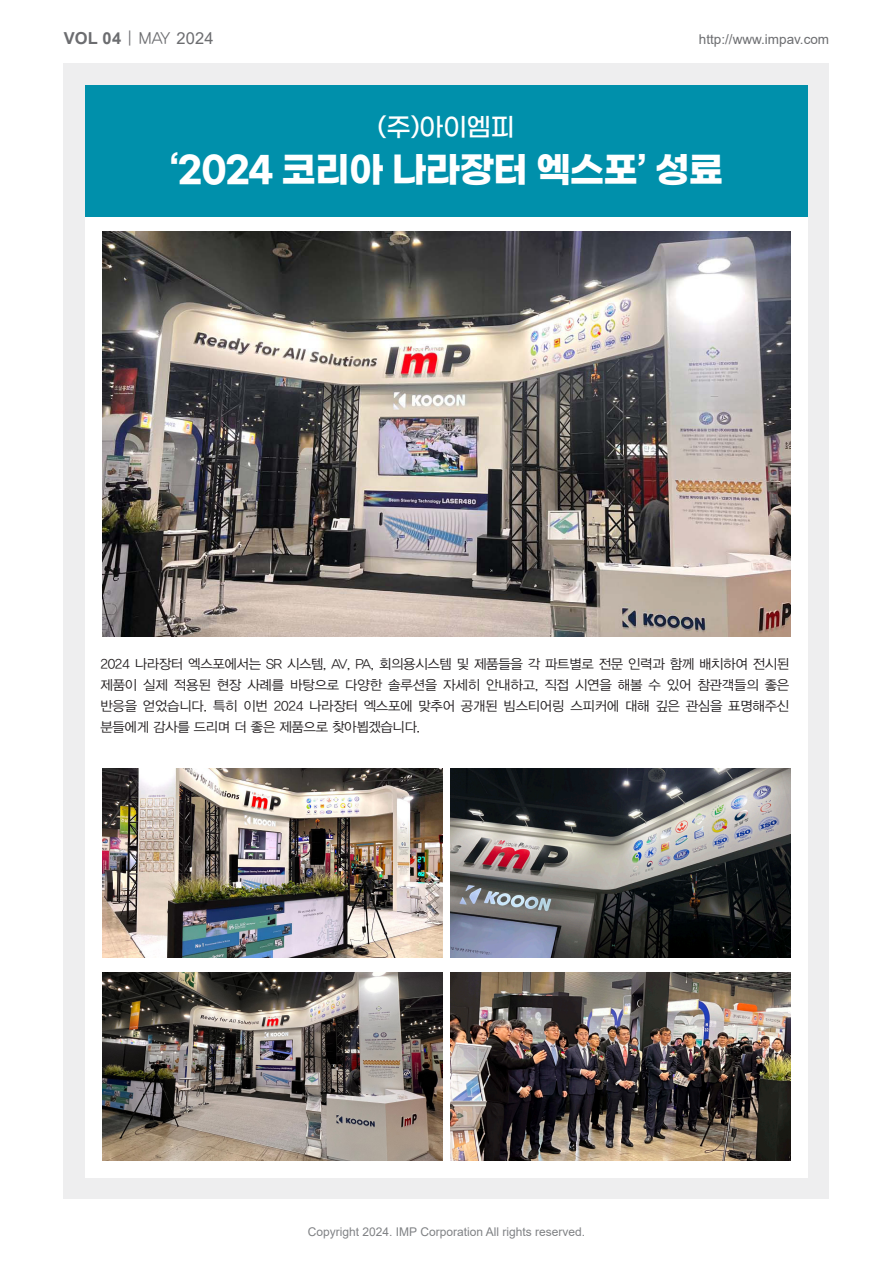
<style>
.page{position:relative;width:893px;height:1263px;background:#fff}
.page>*{position:absolute;margin:0;border:0;box-sizing:border-box;transform-origin:0 0}
.t1{font:700 36px "Gmarket Sans";letter-spacing:-.025em;color:#fff}
.t2{font:500 25.5px "Gmarket Sans";color:#fff}
.t3{font:700 16.5px "Arial";color:#6c6d70}
.t4{font:13.5px/21px "YDVYGO32";letter-spacing:-.02em;color:#231f20;text-align:justify}
.t5{font:13.5px "Arial";color:#6c6d70}
.t6{font:12px "Arial";color:#808285}
.s1{font-family:"YDVYGO32";font-weight:400}
.s2{font-weight:400}
</style>
<div class="page">
<div style="left:64px;top:64px;width:765px;height:1135px;background:#eeeeef"></div>
<div style="left:85px;top:217px;width:723px;height:961px;background:#fff"></div>
<div style="left:85px;top:85px;width:723px;height:132px;background:#0090ab"></div>
<img style="left:102px;top:231px;width:689px;height:405px">
<img style="left:102px;top:972px;width:340px;height:189px">
<img style="left:451px;top:972px;width:340px;height:189px">
<img style="left:102px;top:769px;width:340px;height:188px">
<img style="left:451px;top:769px;width:340px;height:188px">
<p class="t3" style="left:64px;top:26px;width:151px">VOL 04 <span class="s1">| MAY</span> <span class="s2">2024</span></p>
<p class="t5" style="left:699px;top:30px;width:132px">http://www.impav.com</p>
<p class="t2" style="left:378px;top:113px;width:139px">(주)아이엠피</p>
<p class="t1" style="left:169px;top:149px;width:556px">‘2024 코리아 나라장터 엑스포’ 성료</p>
<p class="t4" style="left:100px;top:652px;width:690px">2024 나라장터 엑스포에서는 SR 시스템, AV, PA, 회의용시스템 및 제품들을 각 파트별로 전문 인력과 함께 배치하여 전시된 제품이 실제 적용된 현장 사례를 바탕으로 다양한 솔루션을 자세히 안내하고, 직접 시연을 해볼 수 있어 참관객들의 좋은 반응을 얻었습니다. 특히 이번 2024 나라장터 엑스포에 맞추어 공개된 빔스티어링 스피커에 대해 깊은 관심을 표명해주신 분들에게 감사를 드리며 더 좋은 제품으로 찾아뵙겠습니다.</p>
<p class="t6" style="left:308px;top:1223px;width:279px">Copyright 2024. IMP Corporation All rights reserved.</p>
</div>
